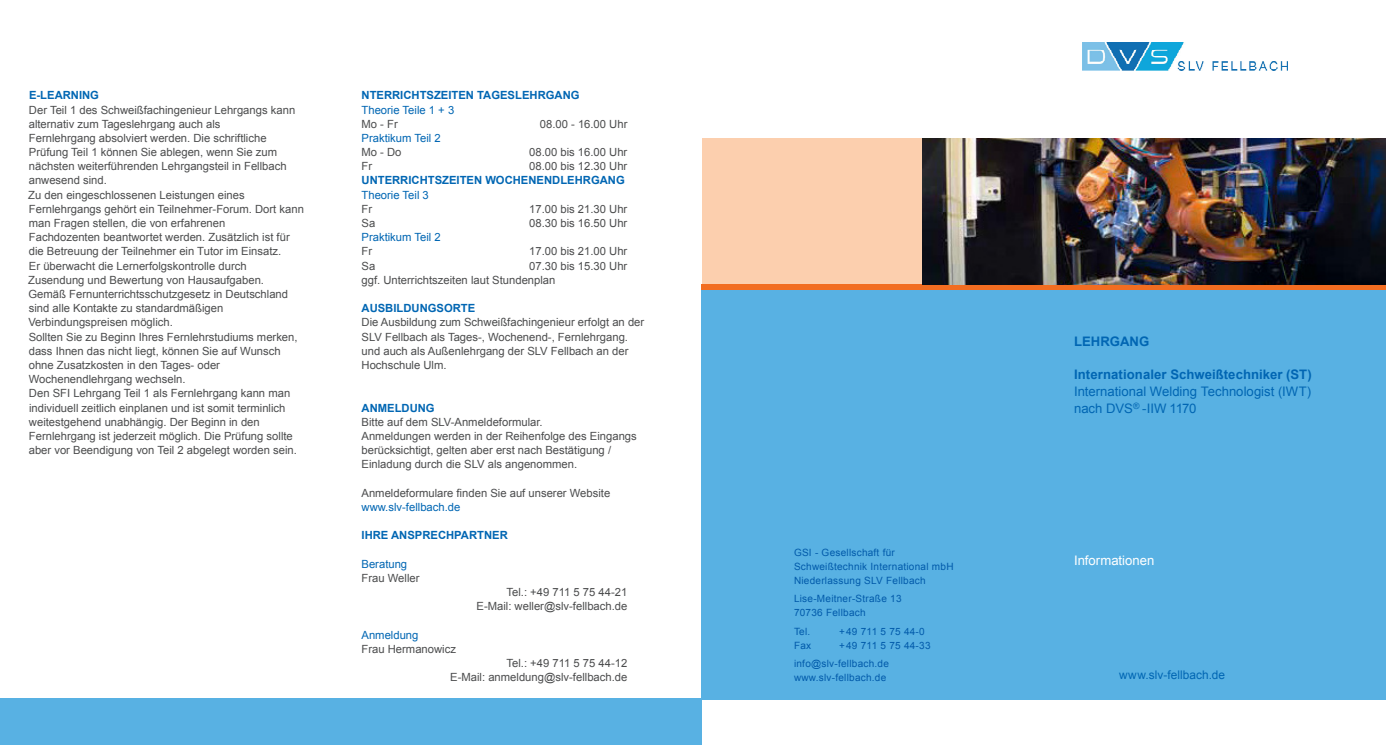
<style>
.page{position:relative;width:1386px;height:745px;background:#fff}
.page>*{position:absolute;margin:0;border:0;box-sizing:border-box;transform-origin:0 0}
.t1{font:13.12px "Arial";color:#0166b3}
.t2{font:700 13.12px "Arial";letter-spacing:.005em;color:#0166b3}
.t3{font:13.12px "Arial";color:#fff}
.t4{font:11.88px "Arial";letter-spacing:.005em;color:#0166b3}
.T1{font:11.25px/14.1px "Arial";color:#4b4c4d}
.Ü1{font:700 11.25px "Arial";color:#0166b3}
.Ü2{font:11.25px "Arial";color:#0166b3}
.Adresse_Rückseite{font:10px "Arial";letter-spacing:.025em;color:#015aaa}
</style>
<div class="page">
<div style="left:702px;top:288px;width:683px;height:411px;background:#58b1e3"></div>
<div style="left:702px;top:138px;width:300px;height:149px;background:#fccfae"></div>
<div style="left:0;top:698px;width:702px;height:46px;background:#58b1e3"></div>
<div style="left:702px;top:284px;width:683px;height:6px;background:#f26d21"></div>
<img style="left:922px;top:138px;width:463px;height:146px">
<img style="left:1082px;top:43px;width:205px;height:28px">
<p class="Ü1" style="left:29px;top:88px;width:71px">E-LEARNING</p>
<p class="T1" style="left:29px;top:102px;width:268px">Der Teil 1 des Schweißfachingenieur Lehrgangs kann</p>
<p class="T1" style="left:29px;top:117px;width:193px">alternativ zum Tageslehrgang auch als</p>
<p class="T1" style="left:29px;top:131px;width:239px">Fernlehrgang absolviert werden. Die schriftliche</p>
<p class="T1" style="left:29px;top:145px;width:250px">Prüfung Teil 1 können Sie ablegen, wenn Sie zum</p>
<p class="T1" style="left:29px;top:159px;width:259px">nächsten weiterführenden Lehrgangsteil in Fellbach anwesend sind.</p>
<p class="T1" style="left:28px;top:188px;width:218px">Zu den eingeschlossenen Leistungen eines</p>
<p class="T1" style="left:29px;top:202px;width:276px">Fernlehrgangs gehört ein Teilnehmer-Forum. Dort kann man Fragen stellen, die von erfahrenen</p>
<p class="T1" style="left:29px;top:230px;width:262px">Fachdozenten beantwortet werden. Zusätzlich ist für die Betreuung der Teilnehmer ein Tutor im Einsatz.</p>
<p class="T1" style="left:29px;top:258px;width:219px">Er überwacht die Lernerfolgskontrolle durch</p>
<p class="T1" style="left:28px;top:273px;width:237px">Zusendung und Bewertung von Hausaufgaben.</p>
<p class="T1" style="left:29px;top:287px;width:261px">Gemäß Fernunterrichtsschutzgesetz in Deutschland</p>
<p class="T1" style="left:29px;top:301px;width:196px">sind alle Kontakte zu standardmäßigen</p>
<p class="T1" style="left:28px;top:315px;width:146px">Verbindungspreisen möglich.</p>
<p class="T1" style="left:29px;top:329px;width:270px">Sollten Sie zu Beginn Ihres Fernlehrstudiums merken,</p>
<p class="T1" style="left:29px;top:343px;width:253px">dass Ihnen das nicht liegt, können Sie auf Wunsch ohne Zusatzkosten in den Tages- oder</p>
<p class="T1" style="left:29px;top:372px;width:158px">Wochenendlehrgang wechseln.</p>
<p class="T1" style="left:29px;top:386px;width:263px">Den SFI Lehrgang Teil 1 als Fernlehrgang kann man</p>
<p class="T1" style="left:29px;top:400px;width:258px">individuell zeitlich einplanen und ist somit terminlich</p>
<p class="T1" style="left:29px;top:414px;width:232px">weitestgehend unabhängig. Der Beginn in den</p>
<p class="T1" style="left:29px;top:428px;width:270px">Fernlehrgang ist jederzeit möglich. Die Prüfung sollte aber vor Beendigung von Teil 2 abgelegt worden sein.</p>
<p class="Ü1" style="left:361px;top:88px;width:219px">NTERRICHTSZEITEN TAGESLEHRGANG</p>
<p class="Ü2" style="left:361px;top:102px;width:94px">Theorie Teile 1 + 3</p>
<p class="T1" style="left:361px;top:117px;width:38px">Mo - Fr</p>
<p class="T1" style="left:540px;top:117px;width:89px">08.00 - 16.00 Uhr</p>
<p class="Ü2" style="left:361px;top:130px;width:81px">Praktikum Teil 2</p>
<p class="T1" style="left:361px;top:145px;width:42px">Mo - Do</p>
<p class="T1" style="left:529px;top:145px;width:100px">08.00 bis 16.00 Uhr</p>
<p class="T1" style="left:361px;top:159px;width:12px">Fr</p>
<p class="T1" style="left:529px;top:159px;width:100px">08.00 bis 12.30 Uhr</p>
<p class="Ü1" style="left:361px;top:173px;width:265px">UNTERRICHTSZEITEN WOCHENENDLEHRGANG</p>
<p class="Ü2" style="left:361px;top:187px;width:69px">Theorie Teil 3</p>
<p class="T1" style="left:361px;top:202px;width:12px">Fr</p>
<p class="T1" style="left:529px;top:202px;width:100px">17.00 bis 21.30 Uhr</p>
<p class="T1" style="left:361px;top:216px;width:15px">Sa</p>
<p class="T1" style="left:529px;top:216px;width:100px">08.30 bis 16.50 Uhr</p>
<p class="Ü2" style="left:361px;top:230px;width:81px">Praktikum Teil 2</p>
<p class="T1" style="left:361px;top:244px;width:12px">Fr</p>
<p class="T1" style="left:529px;top:244px;width:100px">17.00 bis 21.00 Uhr</p>
<p class="T1" style="left:361px;top:258px;width:15px">Sa</p>
<p class="T1" style="left:529px;top:258px;width:100px">07.30 bis 15.30 Uhr</p>
<p class="T1" style="left:361px;top:273px;width:195px">ggf. Unterrichtszeiten laut Stundenplan</p>
<p class="Ü1" style="left:361px;top:300px;width:115px">AUSBILDUNGSORTE</p>
<p class="T1" style="left:361px;top:315px;width:284px">Die Ausbildung zum Schweißfachingenieur erfolgt an der SLV Fellbach als Tages-, Wochenend-, Fernlehrgang. und auch als Außenlehrgang der SLV Fellbach an der Hochschule Ulm.</p>
<p class="Ü1" style="left:361px;top:400px;width:75px">ANMELDUNG</p>
<p class="T1" style="left:361px;top:414px;width:183px">Bitte auf dem SLV-Anmeldeformular.</p>
<p class="T1" style="left:361px;top:428px;width:277px">Anmeldungen werden in der Reihenfolge des Eingangs berücksichtigt, gelten aber erst nach Bestätigung /<br>Einladung durch die SLV als angenommen.</p>
<p class="T1" style="left:361px;top:485px;width:250px">Anmeldeformulare finden Sie auf unserer Website</p>
<p class="Ü2" style="left:361px;top:499px;width:100px">www.slv-fellbach.de</p>
<p class="Ü1" style="left:361px;top:527px;width:148px">IHRE ANSPRECHPARTNER</p>
<p class="Ü2" style="left:361px;top:556px;width:47px">Beratung</p>
<p class="T1" style="left:361px;top:570px;width:59px">Frau Weller</p>
<p class="T1" style="left:506px;top:584px;width:122px">Tel.: +49 711 5 75 44-21</p>
<p class="T1" style="left:476px;top:599px;width:152px">E-Mail: weller@slv-fellbach.de</p>
<p class="Ü2" style="left:361px;top:626px;width:58px">Anmeldung</p>
<p class="T1" style="left:361px;top:641px;width:96px">Frau Hermanowicz</p>
<p class="T1" style="left:506px;top:655px;width:122px">Tel.: +49 711 5 75 44-12</p>
<p class="T1" style="left:450px;top:669px;width:179px">E-Mail: anmeldung@slv-fellbach.de</p>
<p class="Adresse_Rückseite" style="left:794px;top:545px;width:102px">GSI - Gesellschaft für</p>
<p class="Adresse_Rückseite" style="left:794px;top:559px;width:161px">Schweißtechnik International mbH</p>
<p class="Adresse_Rückseite" style="left:794px;top:573px;width:133px">Niederlassung SLV Fellbach</p>
<p class="Adresse_Rückseite" style="left:794px;top:592px;width:109px">Lise-Meitner-Straße 13</p>
<p class="Adresse_Rückseite" style="left:794px;top:605px;width:73px">70736 Fellbach</p>
<p class="Adresse_Rückseite" style="left:794px;top:624px;width:18px">Tel.</p>
<p class="Adresse_Rückseite" style="left:839px;top:624px;width:87px">+49 711 5 75 44-0</p>
<p class="Adresse_Rückseite" style="left:794px;top:638px;width:19px">Fax</p>
<p class="Adresse_Rückseite" style="left:839px;top:638px;width:93px">+49 711 5 75 44-33</p>
<p class="Adresse_Rückseite" style="left:794px;top:657px;width:96px">info@slv-fellbach.de</p>
<p class="Adresse_Rückseite" style="left:794px;top:670px;width:94px">www.slv-fellbach.de</p>
<p class="t2" style="left:1074px;top:332px;width:77px">LEHRGANG</p>
<p class="t2" style="left:1074px;top:366px;width:239px">Internationaler Schweißtechniker (ST)</p>
<p class="t1" style="left:1074px;top:383px;width:239px">International Welding Technologist (IWT)</p>
<p class="t1" style="left:1074px;top:399px;width:124px">nach DVS<sup>®</sup> -IIW 1170</p>
<p class="t3" style="left:1074px;top:551px;width:82px">Informationen</p>
<p class="t4" style="left:1119px;top:667px;width:107px">www.slv-fellbach.de</p>
<p class="t4" style="left:1121px;top:668px;width:107px">www.slv-fellbach.de</p>
</div>
